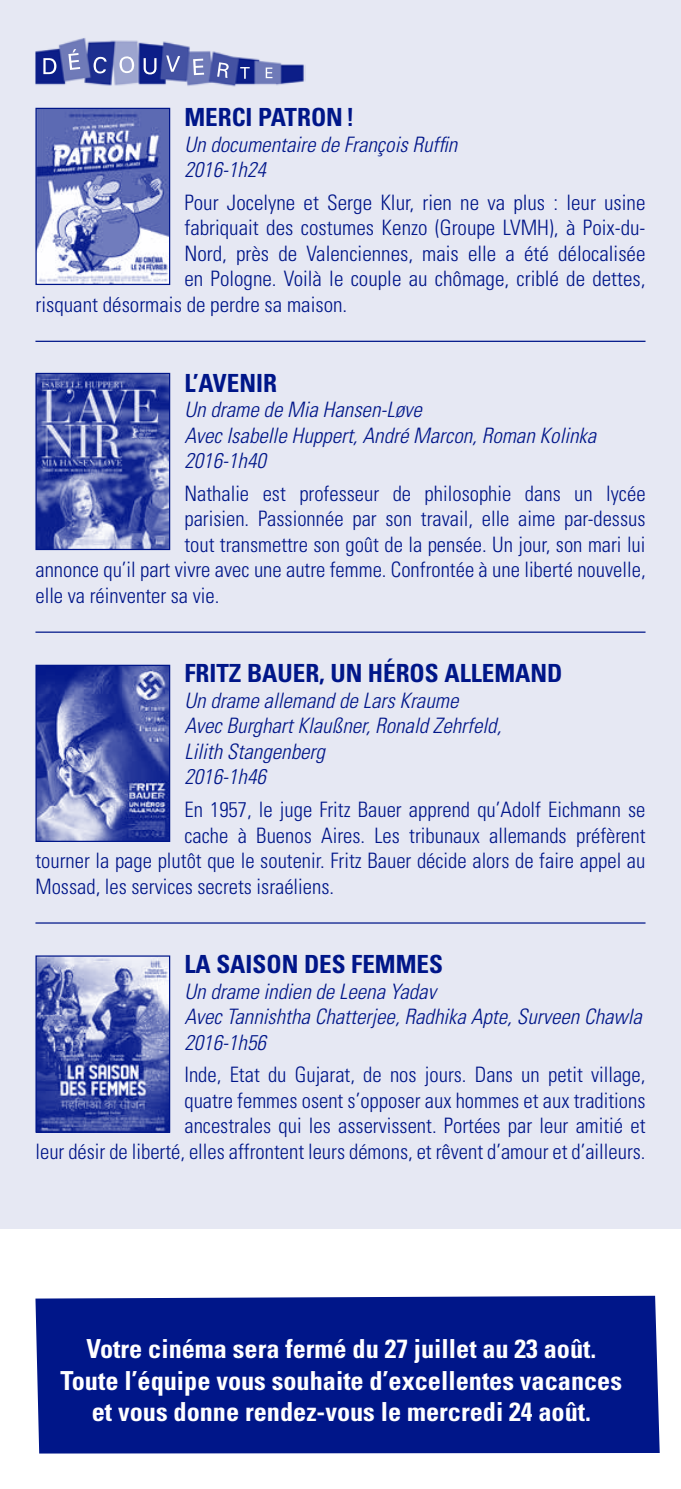
<style>
.page{position:relative;width:681px;height:1489px;background:#fff}
.page>*{position:absolute;margin:0;border:0;box-sizing:border-box;transform-origin:0 0}
.t1{font:700 condensed 26.25px/31.5px "Univers";color:#fff;text-align:center}
.t2{font:700 condensed 25px "Univers";color:#001689}
.t3{font:300 condensed 21.25px/25.5px "Univers";color:#001689;text-align:right}
.t4{font:italic 300 condensed 21.25px/25.5px "Univers";color:#001689}
</style>
<div class="page">
<div style="left:0;top:0;width:680px;height:1228px;background:#e6e8f3"></div>
<hr style="left:35px;top:341px;width:610px;height:1px;background:#001689">
<hr style="left:35px;top:631px;width:610px;height:1px;background:#001689">
<hr style="left:35px;top:922px;width:610px;height:1px;background:#001689">
<img style="left:37px;top:110px;width:131px;height:173px">
<div style="left:35px;top:108px;width:135px;height:177px;border:1px solid #001689"></div>
<img style="left:37px;top:375px;width:131px;height:173px">
<div style="left:35px;top:373px;width:135px;height:177px;border:1px solid #001689"></div>
<img style="left:37px;top:666px;width:131px;height:174px">
<div style="left:35px;top:664px;width:135px;height:178px;border:1px solid #001689"></div>
<img style="left:37px;top:957px;width:131px;height:173px">
<div style="left:35px;top:955px;width:135px;height:177px;border:1px solid #001689"></div>
<img style="left:35px;top:38px;width:271px;height:49px">
<svg style="left:43px;top:58px;width:13px;height:16px"></svg>
<svg style="left:68px;top:49px;width:12px;height:21px"></svg>
<svg style="left:93px;top:56px;width:13px;height:18px"></svg>
<svg style="left:119px;top:56px;width:15px;height:17px"></svg>
<svg style="left:143px;top:58px;width:13px;height:16px"></svg>
<svg style="left:166px;top:55px;width:14px;height:17px"></svg>
<svg style="left:193px;top:59px;width:11px;height:16px"></svg>
<svg style="left:217px;top:62px;width:12px;height:16px"></svg>
<svg style="left:240px;top:67px;width:9px;height:12px"></svg>
<svg style="left:265px;top:68px;width:7px;height:10px"></svg>
<div style="left:35px;top:1295px;width:625px;height:159px;background:#001689"></div>
<p class="t2" style="left:184px;top:102px;width:171px">MERCI PATRON!</p>
<p class="t4" style="left:184px;top:131px;width:274px">Un documentaire de François Ruffin<br>2016-1h24</p>
<p class="t3" style="left:184px;top:190px;width:462px">Pour Jocelyne et Serge Klur, rien ne va plus : leur usine</p>
<p class="t3" style="left:184px;top:215px;width:462px">fabriquait des costumes Kenzo (Groupe LVMH), à Poix-du-</p>
<p class="t3" style="left:184px;top:241px;width:462px">Nord, près de Valenciennes, mais elle a été délocalisée</p>
<p class="t3" style="left:184px;top:266px;width:462px">en Pologne. Voilà le couple au chômage, criblé de dettes,</p>
<p class="t3" style="left:35px;top:292px;width:313px">risquant désormais de perdre sa maison.</p>
<p class="t2" style="left:184px;top:367px;width:94px">L’AVENIR</p>
<p class="t4" style="left:184px;top:397px;width:413px">Un drame de Mia Hansen-Løve<br>Avec Isabelle Huppert, André Marcon, Roman Kolinka<br>2016-1h40</p>
<p class="t3" style="left:184px;top:480px;width:462px">Nathalie est professeur de philosophie dans un lycée</p>
<p class="t3" style="left:184px;top:506px;width:462px">parisien. Passionnée par son travail, elle aime par-dessus</p>
<p class="t3" style="left:184px;top:531px;width:462px">tout transmettre son goût de la pensée. Un jour, son mari lui</p>
<p class="t3" style="left:35px;top:557px;width:611px">annonce qu’il part vivre avec une autre femme. Confrontée à une liberté nouvelle,</p>
<p class="t3" style="left:35px;top:582px;width:185px">elle va réinventer sa vie.</p>
<p class="t2" style="left:184px;top:658px;width:379px">FRITZ BAUER, UN HÉROS ALLEMAND</p>
<p class="t4" style="left:184px;top:687px;width:318px">Un drame allemand de Lars Kraume<br>Avec Burghart Klaußner, Ronald Zehrfeld,<br>Lilith Stangenberg<br>2016-1h46</p>
<p class="t3" style="left:184px;top:796px;width:462px">En 1957, le juge Fritz Bauer apprend qu’Adolf Eichmann se</p>
<p class="t3" style="left:184px;top:822px;width:462px">cache à Buenos Aires. Les tribunaux allemands préfèrent</p>
<p class="t3" style="left:35px;top:847px;width:611px">tourner la page plutôt que le soutenir. Fritz Bauer décide alors de faire appel au</p>
<p class="t3" style="left:35px;top:873px;width:300px">Mossad, les services secrets israéliens.</p>
<p class="t2" style="left:184px;top:949px;width:260px">LA SAISON DES FEMMES</p>
<p class="t4" style="left:184px;top:978px;width:459px">Un drame indien de Leena Yadav<br>Avec Tannishtha Chatterjee, Radhika Apte, Surveen Chawla<br>2016-1h56</p>
<p class="t3" style="left:35px;top:1062px;width:611px">Inde, Etat du Gujarat, de nos jours. Dans un petit village,<br>quatre femmes osent s’opposer aux hommes et aux traditions<br>ancestrales qui les asservissent. Portées par leur amitié et<br>leur désir de liberté, elles affrontent leurs démons, et rêvent d’amour et d’ailleurs.</p>
<p class="t1" style="left:61px;top:1332px;width:562px">Votre cinéma sera fermé du 27 juillet au 23 août.<br>Toute l’équipe vous souhaite d’excellentes vacances et vous donne rendez-vous le mercredi 24 août.</p>
</div>
